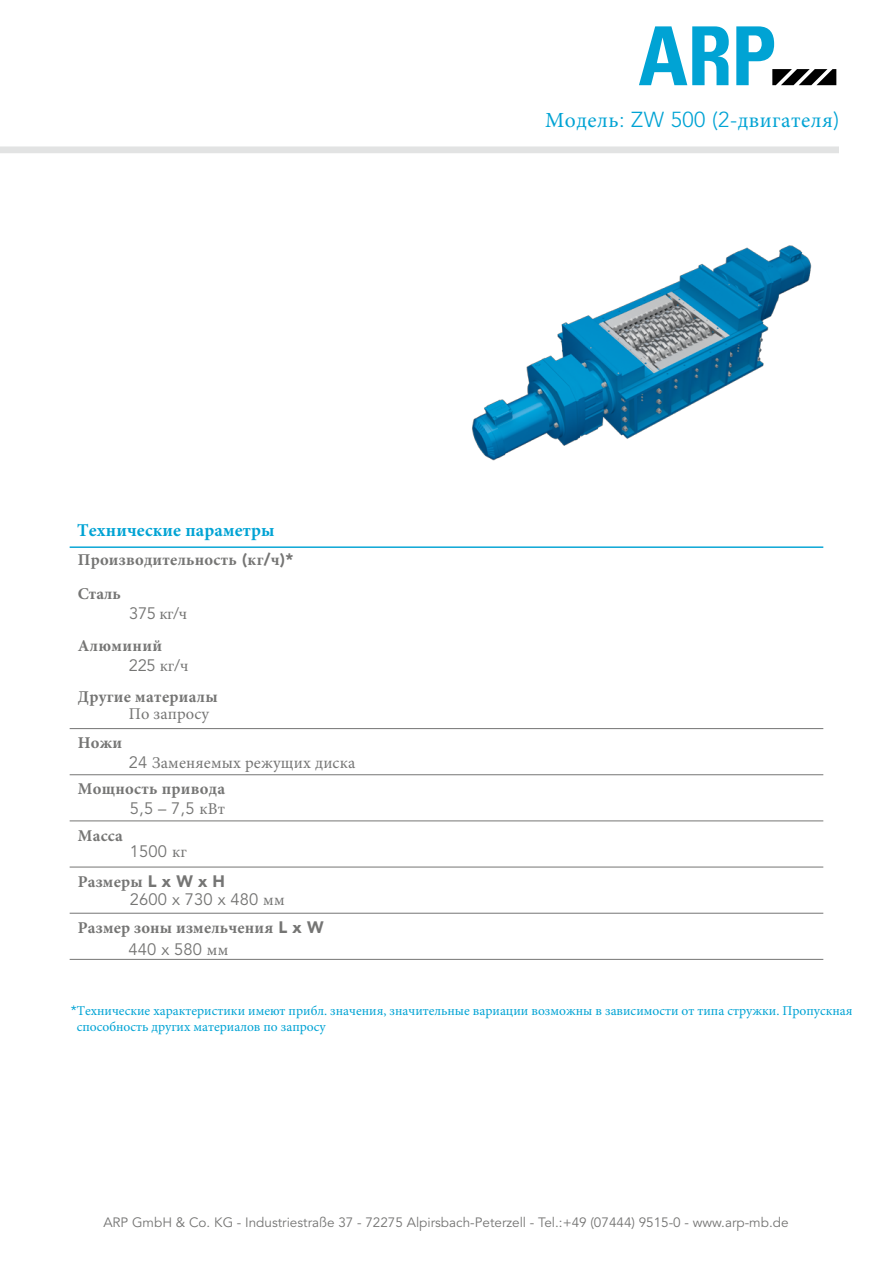
<style>
.page{position:relative;width:893px;height:1263px;background:#fff}
.page>*{position:absolute;margin:0;border:0;box-sizing:border-box;transform-origin:0 0}
.t1{font:21.6px "Minion Pro";letter-spacing:.025em;color:#00a3d4}
.t2{font:700 18px "Minion Pro";letter-spacing:.01em;color:#00a3d4}
.t3{font:700 16.5px/33.9px "Minion Pro";letter-spacing:.015em;color:#757574}
.t4{font:16.5px "Avenir LT";letter-spacing:.01em;color:#757574}
.t5{font:16.5px/26.8px "Minion Pro";letter-spacing:.01em;color:#757574}
.t6{font:13.5px/16.2px "Minion Pro";color:#00a3d4}
.t7{font:13.5px "Avenir LT";color:#757574}
.s1{font-family:"Avenir LT";font-weight:900}
.s2{font-family:"Minion Pro"}
.s3{font-family:"Avenir LT"}
.s4{font-weight:700}
.s5{font-family:"Avenir LT";font-weight:300}
</style>
<div class="page">
<div style="left:0;top:146px;width:839px;height:7px;background:#e2e3e3"></div>
<svg style="left:639px;top:26px;width:90px;height:59px"></svg>
<svg style="left:736px;top:26px;width:100px;height:59px"></svg>
<hr style="left:70px;top:546px;width:753px;height:2px;background:#00a3d4">
<hr style="left:70px;top:728px;width:753px;height:1px;background:#757574">
<hr style="left:70px;top:774px;width:753px;height:1px;background:#757574">
<hr style="left:70px;top:820px;width:753px;height:1px;background:#757574">
<hr style="left:70px;top:867px;width:753px;height:1px;background:#757574">
<hr style="left:70px;top:913px;width:753px;height:1px;background:#757574">
<hr style="left:70px;top:959px;width:753px;height:1px;background:#757574">
<img style="left:472px;top:245px;width:340px;height:216px">
<h2 class="t2" style="left:77px;top:518px;width:199px">Технические параметры</h2>
<p class="t3" style="left:78px;top:543px;width:217px">Производительность <span class="s1">(</span>кг<span class="s1">/</span>ч<span class="s1">)*<br></span>Сталь</p>
<p class="t4" style="left:129px;top:604px;width:59px">375 <span class="s2">кг</span>/<span class="s2">ч</span></p>
<p class="t3" style="left:78px;top:629px;width:86px">Алюминий</p>
<p class="t4" style="left:129px;top:655px;width:61px">225 <span class="s2">кг</span>/<span class="s2">ч</span></p>
<p class="t3" style="left:78px;top:680px;width:142px">Другие материалы</p>
<p class="t5" style="left:129px;top:700px;width:82px">По запросу</p>
<p class="t3" style="left:78px;top:726px;width:46px">Ножи</p>
<p class="t5" style="left:78px;top:749px;width:279px;text-indent:51px"><span class="s3">24</span> Заменяемых режущих диска<br><span class="s4">Мощность привода</span></p>
<p class="t4" style="left:130px;top:798px;width:97px">5,5 – 7,5 <span class="s2">кВт</span></p>
<p class="t3" style="left:78px;top:818px;width:47px">Масса</p>
<p class="t4" style="left:130px;top:842px;width:58px">1500 <span class="s2">кг</span></p>
<p class="t3" style="left:78px;top:864px;width:149px">Размеры <span class="s1">L x W x H</span></p>
<p class="t4" style="left:130px;top:890px;width:156px">2600 x 730 x 480 <span class="s2">мм</span></p>
<p class="t3" style="left:78px;top:910px;width:247px">Размер зоны измельчения <span class="s1">L x W</span></p>
<p class="t4" style="left:129px;top:939px;width:101px">440 x 580 <span class="s2">мм</span></p>
<h1 class="t1" style="left:545px;top:106px;width:295px">Модель<span class="s5">: ZW 500 (2-</span>двигателя<span class="s5">)</span></h1>
<p class="t6" style="left:77px;top:1002px;width:777px;text-indent:-6px"><span class="s3">*</span>Технические характеристики имеют прибл. значения, значительные вариации возможны в зависимости от типа стружки. Пропускная способность других материалов по запросу</p>
<p class="t7" style="left:103px;top:1214px;width:687px">ARP GmbH &amp; Co. KG - Industriestraße 37 - 72275 Alpirsbach-Peterzell - Tel.:+49 (07444) 9515-0 - www.arp-mb.de</p>
</div>
